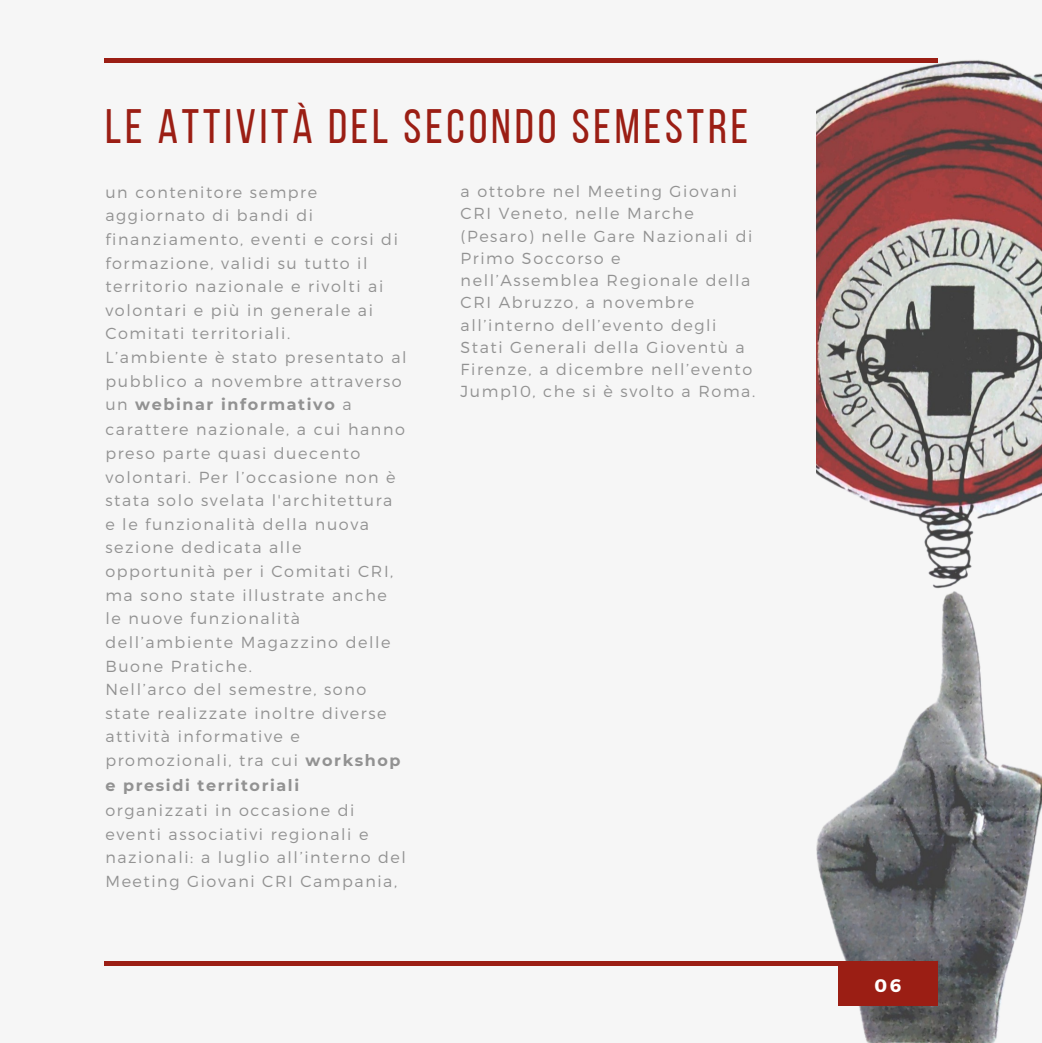
<style>
.page{position:relative;width:1042px;height:1043px;background:#fff}
.page>*{position:absolute;margin:0;border:0;box-sizing:border-box;transform-origin:0 0}
.t1{font:48.12px "Bebas Neue";letter-spacing:.08em;color:#9b1e14}
.t2{font:700 18.2px "Montserrat";color:#fff}
.t3{font:300 15.92px/23.6px "Montserrat";letter-spacing:.1em;color:#929292}
.s1{font-weight:700}
</style>
<div class="page">
<div style="left:0;top:0;width:1041px;height:1041px;background:#f6f6f6"></div>
<img style="left:816px;top:58px;width:225px;height:983px">
<hr style="left:104px;top:58px;width:833px;height:4px;background:#9b1e14">
<div style="left:838px;top:964px;width:99px;height:41px;background:#9b1e14"></div>
<svg style="left:104px;top:960px;width:833px;height:4px;fill:#9b1e14"></svg>
<h1 class="t1" style="left:105px;top:107px;width:644px">LE ATTIVITÀ DEL SECONDO SEMESTRE</h1>
<p class="t3" style="left:105px;top:179px;width:302px">un contenitore sempre aggiornato di bandi di finanziamento, eventi e corsi di formazione, validi su tutto il territorio nazionale e rivolti ai volontari e più in generale ai<br>Comitati territoriali.<br>L’ambiente è stato presentato al pubblico a novembre attraverso un <span class="s1">webinar informativo</span> a carattere nazionale, a cui hanno preso parte quasi duecento volontari. Per l’occasione non è stata solo svelata l'architettura<br>e le funzionalità della nuova sezione dedicata alle opportunità per i Comitati CRI, ma sono state illustrate anche<br>le nuove funzionalità dell’ambiente Magazzino delle<br>Buone Pratiche.<br>Nell’arco del semestre, sono state realizzate inoltre diverse attività informative e promozionali, tra cui <span class="s1">workshop e presidi territoriali</span></p>
<p class="t3" style="left:105px;top:797px;width:302px">organizzati in occasione di eventi associativi regionali e nazionali: a luglio all’interno del<br>Meeting Giovani CRI Campania,</p>
<p class="t3" style="left:460px;top:179px;width:296px;line-height:22.2px">a ottobre nel Meeting Giovani<br>CRI Veneto, nelle Marche (Pesaro) nelle Gare Nazionali di<br>Primo Soccorso e nell’Assemblea Regionale della<br>CRI Abruzzo, a novembre all’interno dell’evento degli<br>Stati Generali della Gioventù a<br>Firenze, a dicembre nell’evento<br>Jump10, che si è svolto a Roma.</p>
<p class="t2" style="left:874px;top:973px;width:28px">06</p>
</div>
